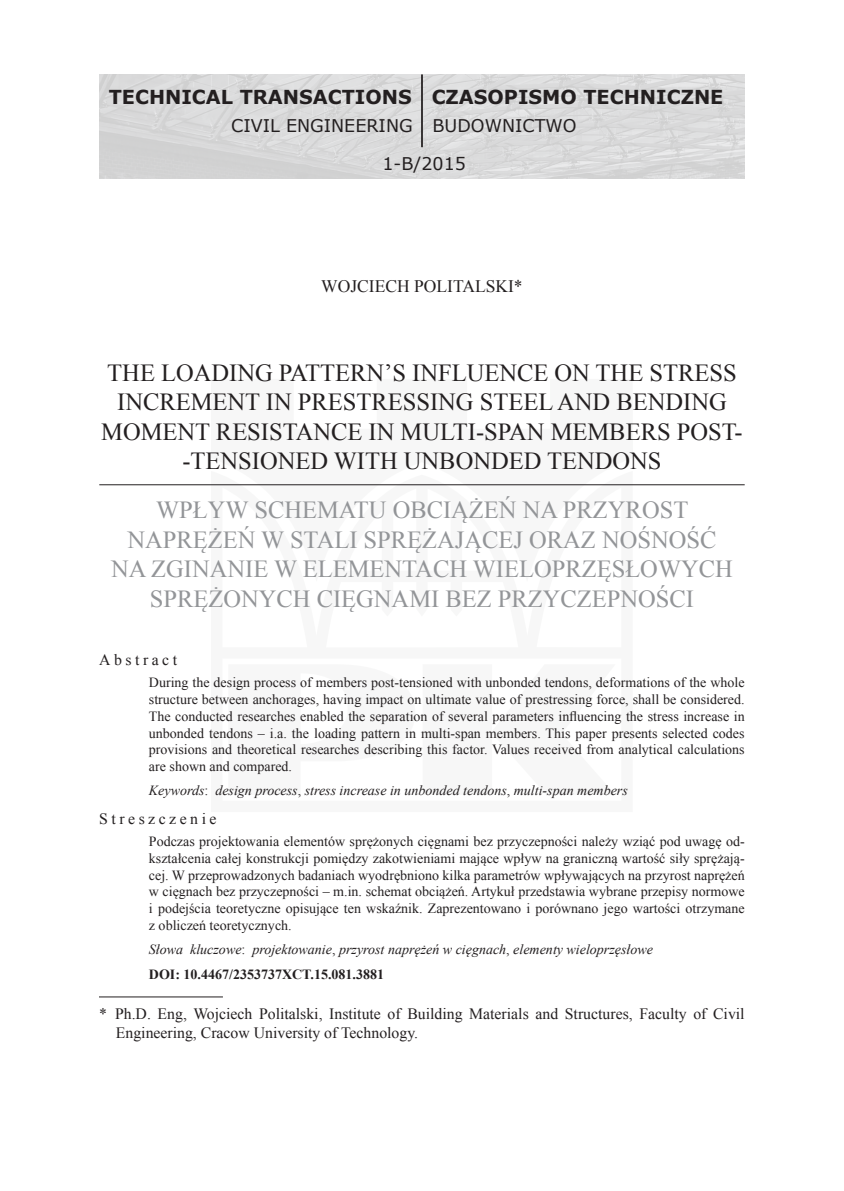
<style>
.page{position:relative;width:844px;height:1191px;background:#fff}
.page>*{position:absolute;margin:0;border:0;box-sizing:border-box;transform-origin:0 0}
.Tytuł_angielski{font:24.5px/29.4px "Times New Roman";color:#231f20;text-align:center}
.Tytuł_polski{font:24.5px/29.4px "Times New Roman";color:#939598;text-align:center}
.t1{font:700 19.25px "Verdana";color:#231f20}
.t2{font:17.5px/37.3px "Verdana";color:#231f20}
.Nazwisko_autora{font:17.5px "Times New Roman";color:#231f20}
.streszczenie{font:15.75px/18.9px "Times New Roman";color:#231f20}
.streszczenie-2{font:15.75px "Times New Roman";letter-spacing:.22em;color:#231f20}
.Abstract{font:15.75px "Times New Roman";letter-spacing:.22em;color:#231f20}
.Test_-_abstract_8_pk{font:14px/16.8px "Times New Roman";color:#231f20;text-align:justify}
.Test_streszczenia_po{font:14px/16.8px "Times New Roman";color:#231f20;text-align:justify}
.Słowa_kluczowe_8_pkt{font:italic 14px "Times New Roman";color:#231f20}
.Keywords_8_pkt{font:italic 14px "Times New Roman";color:#231f20}
.DOI_8{font:700 14px "Times New Roman";color:#231f20}
.s1{font-style:normal}
</style>
<div class="page">
<hr style="left:99px;top:996px;width:124px;height:1px;background:#231f20">
<hr style="left:99px;top:484px;width:645px;height:1px;background:#231f20">
<img style="left:99px;top:74px;width:645px;height:105px">
<hr style="left:421px;top:74px;width:2px;height:73px;background:#231f20">
<p class="t1" style="left:109px;top:83px;width:304px">TECHNICAL TRANSACTIONS</p>
<p class="t2" style="left:382px;top:107px;width:85px;text-indent:-151px">CIVIL ENGINEERING<br>1-B/2015</p>
<p class="t1" style="left:431px;top:83px;width:293px">CZASOPISMO TECHNICZNE</p>
<p class="t2" style="left:432px;top:107px;width:145px">BUDOWNICTWO</p>
<p class="Nazwisko_autora" style="left:321px;top:274px;width:203px">WOJCIECH POLITALSKI*</p>
<p class="Tytuł_angielski" style="left:101px;top:358px;width:642px">THE LOADING PATTERN’S INFLUENCE ON THE STRESS INCREMENT IN PRESTRESSING STEEL AND BENDING MOMENT RESISTANCE IN MULTI-SPAN MEMBERS POST--TENSIONED WITH UNBONDED TENDONS</p>
<p class="Tytuł_polski" style="left:111px;top:495px;width:623px">WPŁYW SCHEMATU OBCIĄŻEŃ NA PRZYROST NAPRĘŻEŃ W STALI SPRĘŻAJĄCEJ ORAZ NOŚNOŚĆ NA ZGINANIE W ELEMENTACH WIELOPRZĘSŁOWYCH SPRĘŻONYCH CIĘGNAMI BEZ PRZYCZEPNOŚCI</p>
<p class="Abstract" style="left:99px;top:649px;width:79px">Abstract</p>
<p class="Test_-_abstract_8_pk" style="left:149px;top:674px;width:597px">During the design process of members post-tensioned with unbonded tendons, deformations of the whole structure between anchorages, having impact on ultimate value of prestressing force, shall be considered.<br>The conducted researches enabled the separation of several parameters influencing the stress increase in unbonded tendons – i.a. the loading pattern in multi-span members. This paper presents selected codes provisions and theoretical researches describing this factor. Values received from analytical calculations are shown and compared.</p>
<p class="Keywords_8_pkt" style="left:149px;top:781px;width:480px">Keywords<span class="s1">:</span> design process<span class="s1">,</span> stress increase in unbonded tendons<span class="s1">,</span> multi-span members</p>
<p class="streszczenie-2" style="left:99px;top:808px;width:119px">Streszczenie</p>
<p class="Test_streszczenia_po" style="left:149px;top:832px;width:597px">Podczas projektowania elementów sprężonych cięgnami bez przyczepności należy wziąć pod uwagę od&shy;kształcenia całej konstrukcji pomiędzy zakotwieniami mające wpływ na graniczną wartość siły sprężają&shy;cej. W przeprowadzonych badaniach wyodrębniono kilka parametrów wpływających na przyrost naprężeń w cięgnach bez przyczepności – m.in. schemat obciążeń. Artykuł przedstawia wybrane przepisy normowe i podejścia teoretyczne opisujące ten wskaźnik. Zaprezentowano i porównano jego wartości otrzymane z obliczeń teoretycznych.</p>
<p class="Słowa_kluczowe_8_pkt" style="left:149px;top:940px;width:505px">Słowa kluczowe<span class="s1">:</span> projektowanie<span class="s1">,</span> przyrost naprężeń w cięgnach<span class="s1">,</span> elementy wieloprzęsłowe</p>
<p class="DOI_8" style="left:149px;top:964px;width:237px">DOI: 10.4467/2353737XCT.15.081.3881</p>
<p class="streszczenie" style="left:116px;top:1004px;width:630px;text-indent:-17px">* Ph.D. Eng, Wojciech Politalski, Institute of Building Materials and Structures, Faculty of Civil<br>Engineering, Cracow University of Technology.</p>
</div>
